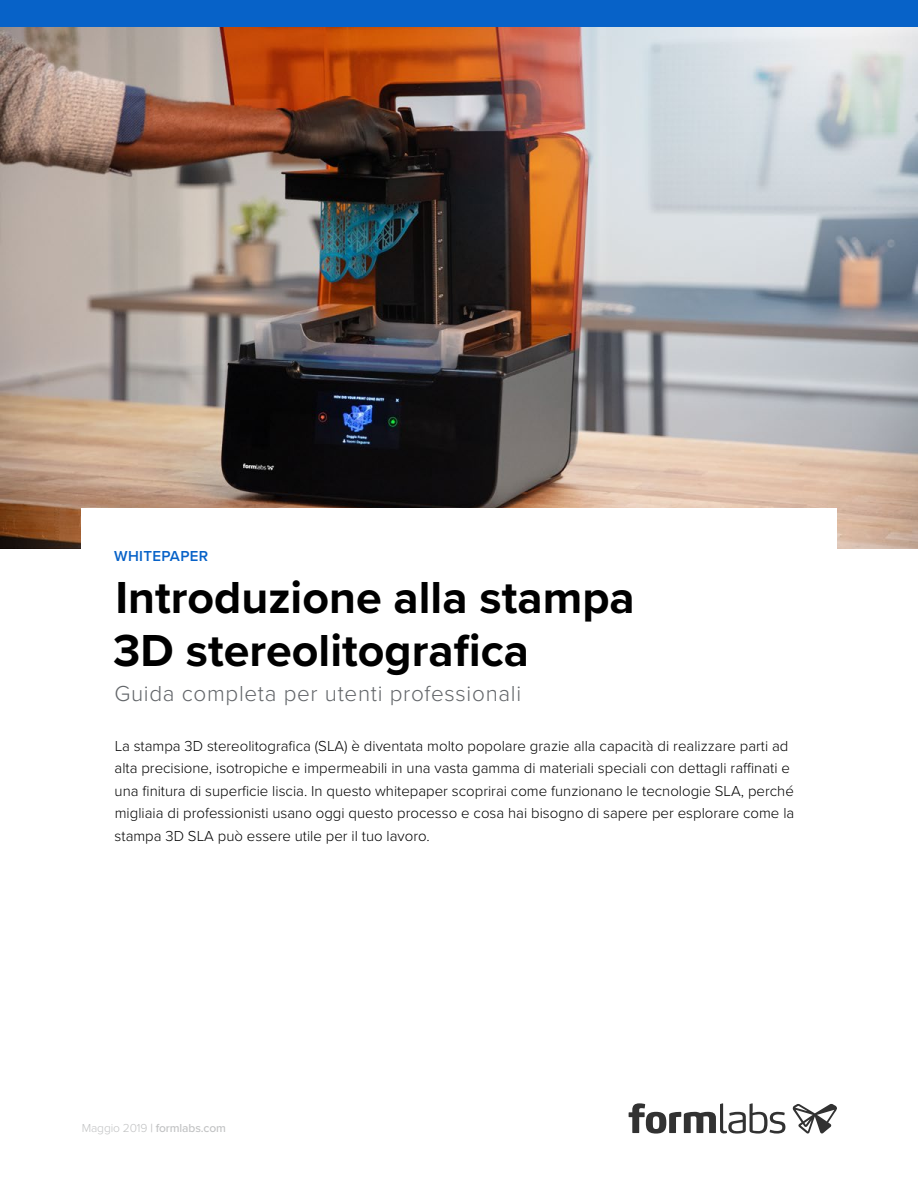
<style>
.page{position:relative;width:918px;height:1188px;background:#fff}
.page>*{position:absolute;margin:0;border:0;box-sizing:border-box;transform-origin:0 0}
.t1{font:700 46.5px/52.5px "Proxima Nova";color:#000}
.t2{font:300 22.5px "Proxima Nova";letter-spacing:.03em;color:#63666a}
.t3{font:300 15px/22.5px "Proxima Nova";color:#000}
.t4{font:600 15px "Proxima Nova";letter-spacing:.025em;color:#0762c8}
.t5{font:500 12px "Proxima Nova";letter-spacing:-.01em;color:#c1c2c3}
.s1{font-weight:300}
</style>
<div class="page">
<svg style="left:629px;top:1103px;width:156px;height:31px"></svg>
<svg style="left:792px;top:1104px;width:45px;height:30px"></svg>
<img style="left:0;top:27px;width:918px;height:522px">
<div style="left:81px;top:508px;width:756px;height:549px;background:#fff"></div>
<div style="left:0;top:0;width:918px;height:27px;background:#0762c8"></div>
<p class="t4" style="left:114px;top:545px;width:96px">WHITEPAPER</p>
<h1 class="t1" style="left:113px;top:571px;width:523px">Introduzione alla stampa<br>3D stereolitografica</h1>
<h2 class="t2" style="left:114px;top:677px;width:408px">Guida completa per utenti professionali</h2>
<p class="t3" style="left:115px;top:734px;width:681px">La stampa 3D stereolitografica (SLA) è diventata molto popolare grazie alla capacità di realizzare parti ad alta precisione, isotropiche e impermeabili in una vasta gamma di materiali speciali con dettagli raffinati e una finitura di superficie liscia. In questo whitepaper scoprirai come funzionano le tecnologie SLA, perché migliaia di professionisti usano oggi questo processo e cosa hai bisogno di sapere per esplorare come la stampa 3D SLA può essere utile per il tuo lavoro.</p>
<p class="t5" style="left:82px;top:1119px;width:146px"><span class="s1">Maggio 2019</span> | formlabs.com</p>
</div>
